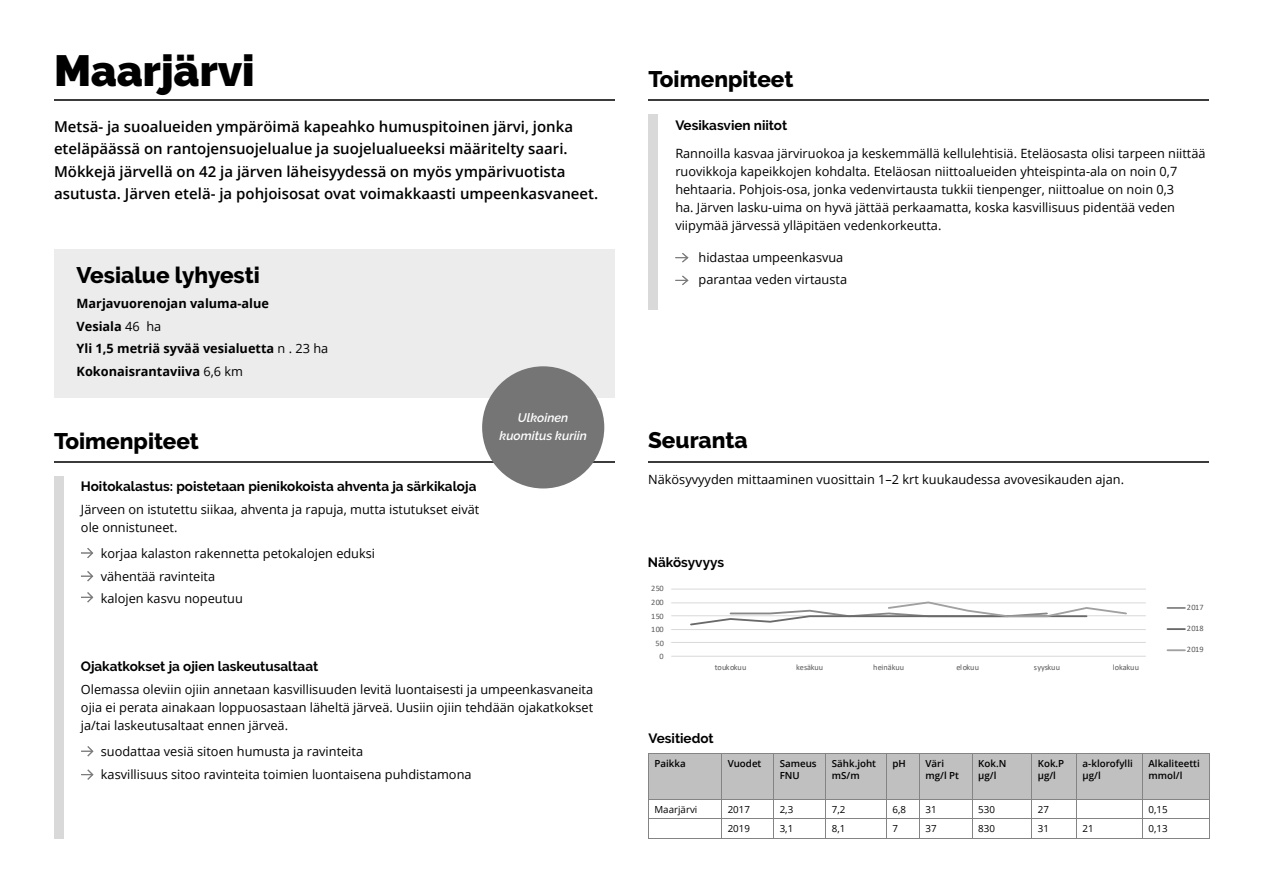
<style>
.page{position:relative;width:1263px;height:893px;background:#fff}
.page>*{position:absolute;margin:0;border:0;box-sizing:border-box;transform-origin:0 0}
.t1{font:900 43.5px "Raleway";color:#000}
.t2{font:800 22.5px "Raleway";color:#000}
.t3{font:600 15px/22.5px "Open Sans";color:#000}
.t4{font:700 13.5px "Raleway";color:#000}
.t5{font:12.75px/18px "Open Sans";color:#000}
.t6{font:700 12.75px/22.5px "Open Sans";color:#000}
.t7{font:italic 600 12.3px/18px "Raleway";color:#fff;text-align:center}
.t8{font:600 9.75px/11.7px "Open Sans";color:#000}
.t9{font:9.75px "Open Sans";color:#000}
.t10{font:8.25px "Calibri";letter-spacing:-.005em;color:#595959}
.s1{font-weight:400}
</style>
<div class="page">
<div style="left:648px;top:114px;width:9px;height:196px;background:#d9d9d9"></div>
<div style="left:54px;top:249px;width:560px;height:149px;background:#ececec"></div>
<svg style="left:675px;top:253px;width:13px;height:9px"></svg>
<svg style="left:675px;top:276px;width:13px;height:9px"></svg>
<hr style="left:54px;top:99px;width:560px;height:2px;background:#3b3b3b">
<hr style="left:648px;top:99px;width:561px;height:2px;background:#3b3b3b">
<svg style="left:648px;top:754px;width:562px;height:84px"></svg>
<hr style="left:648px;top:838px;width:74px;height:1px;background:#848484">
<hr style="left:722px;top:838px;width:52px;height:1px;background:#848484">
<hr style="left:774px;top:838px;width:52px;height:1px;background:#848484">
<hr style="left:826px;top:838px;width:60px;height:1px;background:#848484">
<hr style="left:886px;top:838px;width:33px;height:1px;background:#848484">
<hr style="left:919px;top:838px;width:53px;height:1px;background:#848484">
<hr style="left:972px;top:838px;width:60px;height:1px;background:#848484">
<hr style="left:1032px;top:838px;width:45px;height:1px;background:#848484">
<hr style="left:1077px;top:838px;width:65px;height:1px;background:#848484">
<hr style="left:1142px;top:838px;width:67px;height:1px;background:#848484">
<div style="left:54px;top:476px;width:9px;height:363px;background:#d9d9d9"></div>
<hr style="left:54px;top:461px;width:560px;height:1px;background:#3b3b3b">
<svg style="left:81px;top:548px;width:12px;height:10px"></svg>
<svg style="left:81px;top:571px;width:12px;height:10px"></svg>
<svg style="left:81px;top:592px;width:12px;height:11px"></svg>
<svg style="left:81px;top:746px;width:13px;height:10px"></svg>
<svg style="left:81px;top:769px;width:13px;height:11px"></svg>
<div style="left:482px;top:366px;width:122px;height:122px;background:#757575;border-radius:50%"></div>
<hr style="left:648px;top:461px;width:560px;height:1px;background:#3b3b3b">
<svg style="left:671px;top:588px;width:515px;height:69px"></svg>
<h1 class="t1" style="left:54px;top:46px;width:202px">Maarjärvi</h1>
<p class="t3" style="left:54px;top:115px;width:546px">Metsä- ja suoalueiden ympäröimä kapeahko humuspitoinen järvi, jonka eteläpäässä on rantojensuojelualue ja suojelualueeksi määritelty saari.<br>Mökkejä järvellä on 42 ja järven läheisyydessä on myös ympärivuotista asutusta. Järven etelä- ja pohjoisosat ovat voimakkaasti umpeenkasvaneet.</p>
<h2 class="t2" style="left:77px;top:262px;width:185px">Vesialue lyhyesti</h2>
<p class="t6" style="left:77px;top:292px;width:253px">Marjavuorenojan valuma-alue<br>Vesiala <span class="s1">46 ha<br></span>Yli 1,5 metriä syvää vesialuetta <span class="s1">n . 23 ha<br></span>Kokonaisrantaviiva <span class="s1">6,6 km</span></p>
<h2 class="t2" style="left:54px;top:428px;width:146px">Toimenpiteet</h2>
<p class="t4" style="left:81px;top:478px;width:397px">Hoitokalastus: poistetaan pienikokoista ahventa ja särkikaloja</p>
<p class="t5" style="left:81px;top:500px;width:400px">Järveen on istutettu siikaa, ahventa ja rapuja, mutta istutukset eivät ole onnistuneet.</p>
<p class="t5" style="left:101px;top:542px;width:276px;line-height:22.5px">korjaa kalaston rakennetta petokalojen eduksi vähentää ravinteita<br>kalojen kasvu nopeutuu</p>
<p class="t7" style="left:499px;top:409px;width:89px">Ulkoinen kuomitus kuriin</p>
<p class="t4" style="left:81px;top:659px;width:239px">Ojakatkokset ja ojien laskeutusaltaat</p>
<p class="t5" style="left:81px;top:680px;width:514px;text-align:justify">Olemassa oleviin ojiin annetaan kasvillisuuden levitä luontaisesti ja umpeenkasvaneita ojia ei perata ainakaan loppuosastaan läheltä järveä. Uusiin ojiin tehdään ojakatkokset ja/tai laskeutusaltaat ennen järveä.</p>
<p class="t5" style="left:101px;top:740px;width:372px;line-height:22.5px">suodattaa vesiä sitoen humusta ja ravinteita<br>kasvillisuus sitoo ravinteita toimien luontaisena puhdistamona</p>
<h2 class="t2" style="left:648px;top:66px;width:146px">Toimenpiteet</h2>
<p class="t4" style="left:675px;top:117px;width:113px">Vesikasvien niitot</p>
<p class="t5" style="left:675px;top:144px;width:532px">Rannoilla kasvaa järviruokoa ja keskemmällä kellulehtisiä. Eteläosasta olisi tarpeen niittää ruovikkoja kapeikkojen kohdalta. Eteläosan niittoalueiden yhteispinta-ala on noin 0,7 hehtaaria. Pohjois-osa, jonka vedenvirtausta tukkii tienpenger, niittoalue on noin 0,3<br>ha. Järven lasku-uima on hyvä jättää perkaamatta, koska kasvillisuus pidentää veden viipymää järvessä ylläpitäen vedenkorkeutta.</p>
<p class="t5" style="left:698px;top:245px;width:150px;line-height:22.5px">hidastaa umpeenkasvua parantaa veden virtausta</p>
<h2 class="t2" style="left:648px;top:428px;width:101px">Seuranta</h2>
<p class="t5" style="left:648px;top:470px;width:477px">Näkösyvyyden mittaaminen vuosittain 1–2 krt kuukaudessa avovesikauden ajan.</p>
<p class="t4" style="left:648px;top:555px;width:78px">Näkösyvyys</p>
<p class="t10" style="left:651px;top:583px;width:14px">250</p>
<p class="t10" style="left:651px;top:597px;width:14px">200</p>
<p class="t10" style="left:651px;top:610px;width:14px">150</p>
<p class="t10" style="left:651px;top:623px;width:14px">100</p>
<p class="t10" style="left:655px;top:637px;width:10px">50</p>
<p class="t10" style="left:659px;top:650px;width:6px">0</p>
<p class="t10" style="left:715px;top:661px;width:33px">toukokuu</p>
<p class="t10" style="left:796px;top:661px;width:29px">kesäkuu</p>
<p class="t10" style="left:873px;top:661px;width:33px">heinäkuu</p>
<p class="t10" style="left:956px;top:661px;width:24px">elokuu</p>
<p class="t10" style="left:1034px;top:661px;width:28px">syyskuu</p>
<p class="t10" style="left:1113px;top:661px;width:28px">lokakuu</p>
<p class="t4" style="left:648px;top:730px;width:67px">Vesitiedot</p>
<p class="t10" style="left:1187px;top:601px;width:19px">2017</p>
<p class="t10" style="left:1187px;top:622px;width:19px">2018</p>
<p class="t10" style="left:1187px;top:644px;width:19px">2019</p>
<p class="t8" style="left:654px;top:758px;width:33px">Paikka</p>
<p class="t8" style="left:728px;top:758px;width:35px">Vuodet</p>
<p class="t8" style="left:780px;top:758px;width:38px">Sameus<br>FNU</p>
<p class="t8" style="left:832px;top:758px;width:46px">Sähk.joht mS/m</p>
<p class="t8" style="left:892px;top:758px;width:15px">pH</p>
<p class="t8" style="left:925px;top:758px;width:35px">Väri mg/l Pt</p>
<p class="t8" style="left:978px;top:758px;width:30px">Kok.N µg/l</p>
<p class="t8" style="left:1038px;top:758px;width:28px">Kok.P µg/l</p>
<p class="t8" style="left:1082px;top:758px;width:52px">a-klorofylli µg/l</p>
<p class="t8" style="left:1148px;top:758px;width:53px">Alkaliteetti mmol/l</p>
<p class="t9" style="left:654px;top:803px;width:44px">Maarjärvi</p>
<p class="t9" style="left:728px;top:803px;width:24px">2017</p>
<p class="t9" style="left:780px;top:803px;width:15px">2,3</p>
<p class="t9" style="left:832px;top:803px;width:15px">7,2</p>
<p class="t9" style="left:892px;top:803px;width:15px">6,8</p>
<p class="t9" style="left:925px;top:803px;width:13px">31</p>
<p class="t9" style="left:978px;top:803px;width:18px">530</p>
<p class="t9" style="left:1038px;top:803px;width:13px">27</p>
<p class="t9" style="left:1148px;top:803px;width:21px">0,15</p>
<p class="t9" style="left:728px;top:822px;width:24px">2019</p>
<p class="t9" style="left:780px;top:822px;width:15px">3,1</p>
<p class="t9" style="left:832px;top:822px;width:15px">8,1</p>
<p class="t9" style="left:892px;top:822px;width:7px">7</p>
<p class="t9" style="left:925px;top:822px;width:13px">37</p>
<p class="t9" style="left:978px;top:822px;width:18px">830</p>
<p class="t9" style="left:1038px;top:822px;width:13px">31</p>
<p class="t9" style="left:1082px;top:822px;width:13px">21</p>
<p class="t9" style="left:1148px;top:822px;width:21px">0,13</p>
</div>
